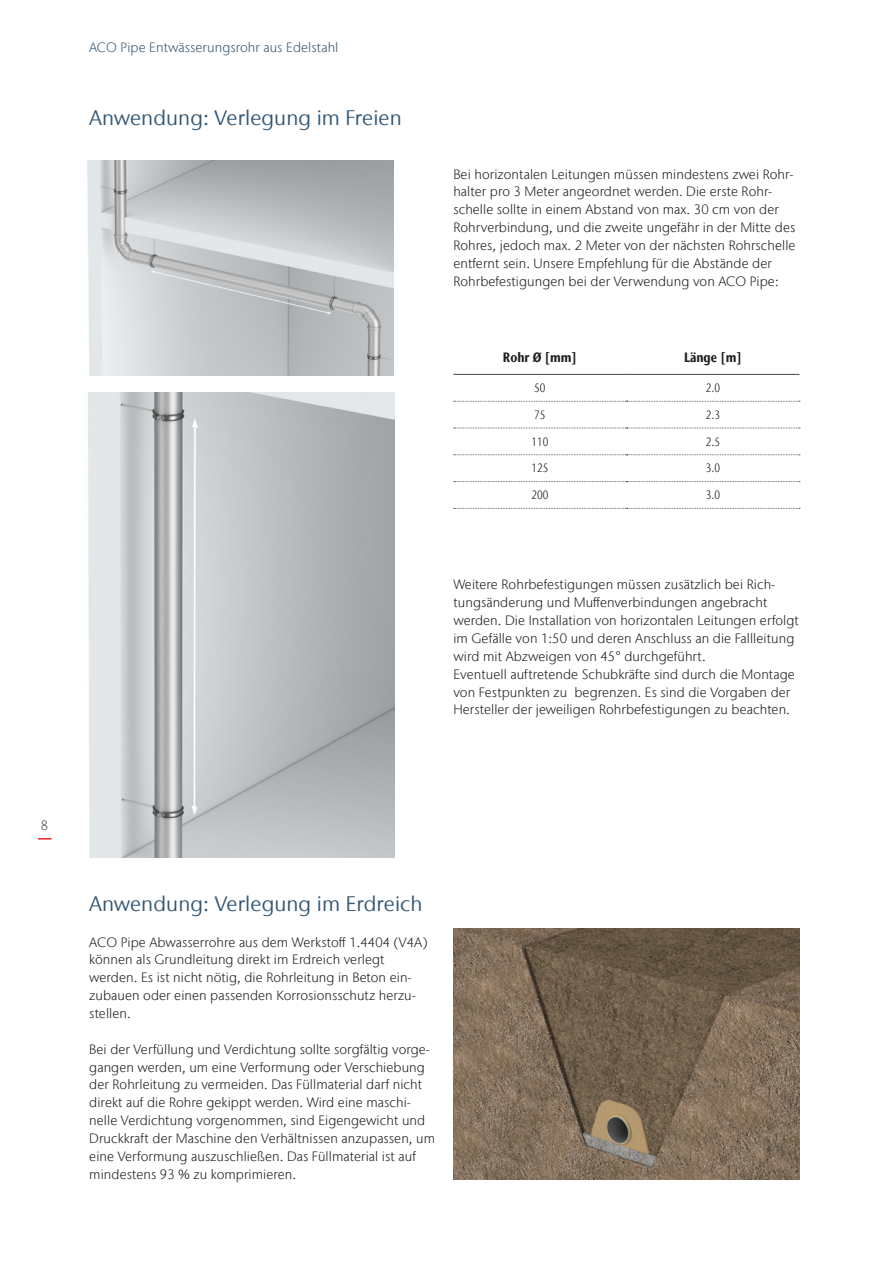
<style>
.page{position:relative;width:893px;height:1263px;background:#fff}
.page>*{position:absolute;margin:0;border:0;box-sizing:border-box;transform-origin:0 0}
.Intermediate_heading{font:21px "Stone Sans IIITC Com";letter-spacing:.005em;color:#335875}
.Body_copy{font:300 13.5px/17.9px "Stone Sans IIITC Com";letter-spacing:.005em;color:#231f20}
.t1{font:300 13.5px "Stone Sans IIITC Com";letter-spacing:.005em;color:#335875}
.X-axis{font:700 condensed 13.5px "Stone Sans IIITC Com";color:#231f20}
.t2{font:300 13.5px "Stone Sans IIITC Com";color:#57585a}
.Text{font:300 condensed 12px "Stone Sans IIITC Com";color:#231f20}
</style>
<div class="page">
<svg style="left:38px;top:838px;width:13px;height:1px"></svg>
<img style="left:87px;top:161px;width:307px;height:214px">
<img style="left:88px;top:393px;width:306px;height:464px">
<img style="left:453px;top:929px;width:346px;height:250px">
<svg style="left:454px;top:401px;width:346px;height:1px"></svg>
<svg style="left:454px;top:428px;width:346px;height:1px"></svg>
<svg style="left:454px;top:454px;width:346px;height:1px"></svg>
<svg style="left:454px;top:481px;width:346px;height:1px"></svg>
<svg style="left:454px;top:508px;width:346px;height:1px"></svg>
<hr style="left:453px;top:374px;width:173px;height:1px;background:#57585a">
<hr style="left:626px;top:374px;width:173px;height:1px;background:#57585a">
<p class="t2" style="left:41px;top:816px;width:9px">8</p>
<p class="t1" style="left:89px;top:38px;width:251px">ACO Pipe Entwässerungsrohr aus Edelstahl</p>
<p class="Intermediate_heading" style="left:89px;top:105px;width:314px">Anwendung: Verlegung im Freien</p>
<p class="Body_copy" style="left:453px;top:165px;width:344px">Bei horizontalen Leitungen müssen mindestens zwei Rohr&shy;halter pro 3 Meter angeordnet werden. Die erste Rohr&shy;schelle sollte in einem Abstand von max. 30 cm von der Rohrverbindung, und die zweite ungefähr in der Mitte des Rohres, jedoch max. 2 Meter von der nächsten Rohrschelle entfernt sein. Unsere Empfehlung für die Abstände der Rohrbefestigungen bei der Verwendung von ACO Pipe:</p>
<p class="X-axis" style="left:503px;top:348px;width:75px">Rohr Ø [mm]</p>
<p class="X-axis" style="left:684px;top:348px;width:59px">Länge [m]</p>
<p class="Text" style="left:534px;top:381px;width:13px">50</p>
<p class="Text" style="left:706px;top:381px;width:16px">2.0</p>
<p class="Text" style="left:534px;top:407px;width:13px">75</p>
<p class="Text" style="left:706px;top:407px;width:16px">2.3</p>
<p class="Text" style="left:531px;top:434px;width:18px">110</p>
<p class="Text" style="left:706px;top:434px;width:16px">2.5</p>
<p class="Text" style="left:531px;top:461px;width:18px">125</p>
<p class="Text" style="left:706px;top:461px;width:16px">3.0</p>
<p class="Text" style="left:531px;top:488px;width:18px">200</p>
<p class="Text" style="left:706px;top:488px;width:16px">3.0</p>
<p class="Body_copy" style="left:453px;top:576px;width:347px">Weitere Rohrbefestigungen müssen zusätzlich bei Rich&shy;tungsänderung und Muffenverbindungen angebracht werden. Die Installation von horizontalen Leitungen erfolgt im Gefälle von 1:50 und deren Anschluss an die Fallleitung wird mit Abzweigen von 45° durchgeführt.</p>
<p class="Body_copy" style="left:453px;top:665px;width:343px">Eventuell auftretende Schubkräfte sind durch die Montage von Festpunkten zu begrenzen. Es sind die Vorgaben der<br>Hersteller der jeweiligen Rohrbefestigungen zu beachten.</p>
<p class="Intermediate_heading" style="left:89px;top:890px;width:335px">Anwendung: Verlegung im Erdreich</p>
<p class="Body_copy" style="left:89px;top:933px;width:340px">ACO Pipe Abwasserrohre aus dem Werkstoff 1.4404 (V4A)</p>
<p class="Body_copy" style="left:89px;top:951px;width:328px">können als Grundleitung direkt im Erdreich verlegt werden. Es ist nicht nötig, die Rohrleitung in Beton ein&shy;zubauen oder einen passenden Korrosionsschutz herzu&shy;stellen.</p>
<p class="Body_copy" style="left:89px;top:1040px;width:347px">Bei der Verfüllung und Verdichtung sollte sorgfältig vorge&shy;gangen werden, um eine Verformung oder Verschiebung der Rohrleitung zu vermeiden. Das Füllmaterial darf nicht direkt auf die Rohre gekippt werden. Wird eine maschi&shy;nelle Verdichtung vorgenommen, sind Eigengewicht und Druckkraft der Maschine den Verhältnissen anzupassen, um eine Verformung auszuschließen. Das Füllmaterial ist auf mindestens 93 % zu komprimieren.</p>
</div>
